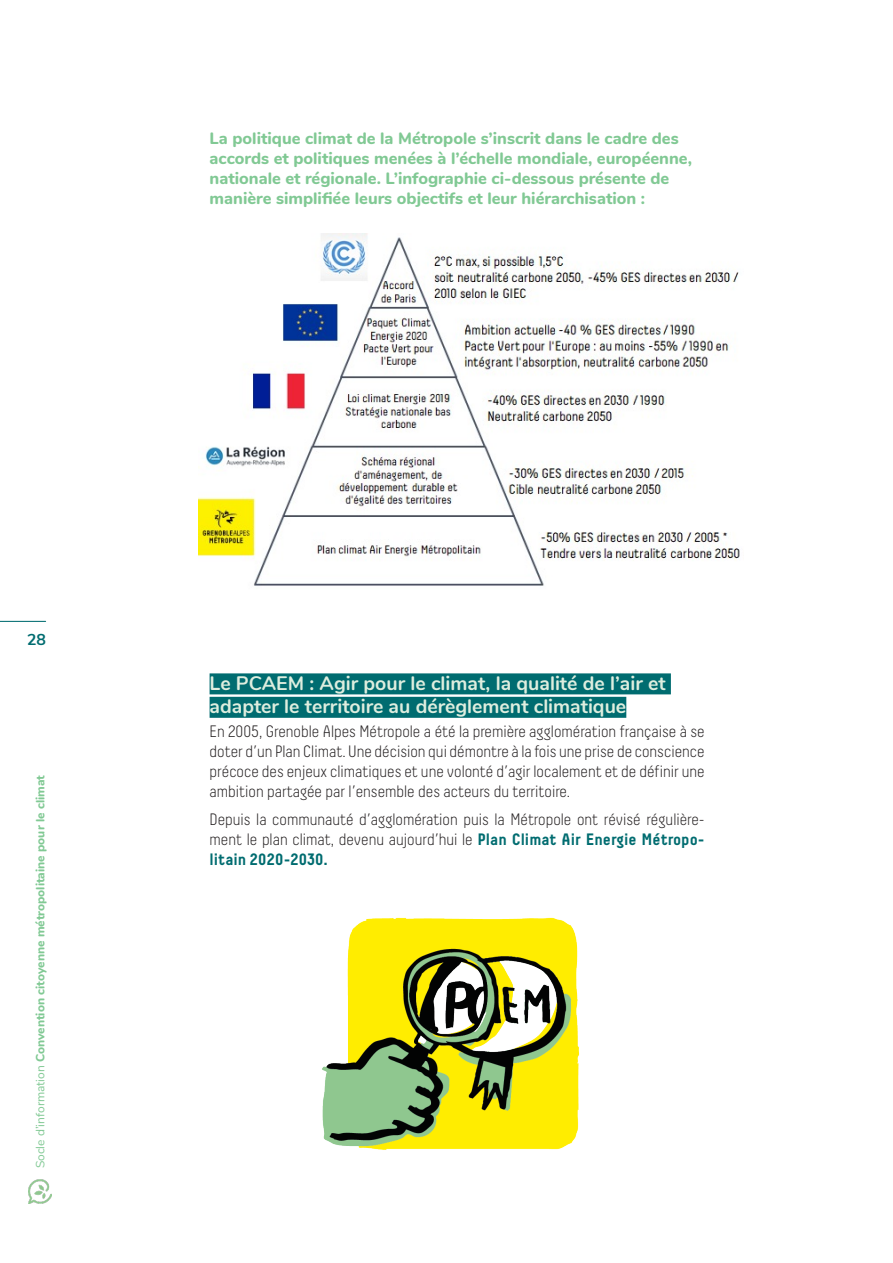
<style>
.page{position:relative;width:893px;height:1263px;background:#fff}
.page>*{position:absolute;margin:0;border:0;box-sizing:border-box;transform-origin:0 0}
.titre_03{font:700 19.5px/23.4px "Nunito";color:#deeedf}
.Texte_courant{font:300 16.5px/19.8px "Decima";color:#231f20;text-align:justify}
.intro{font:800 16.5px/19.8px "Nunito";color:#81c994}
.t1{font:700 15.75px "Nunito";color:#006c70}
.t2{font:800 12px "Nunito";color:#81c994}
.s1{font-weight:400}
.s2{font-weight:700;color:#006c70}
</style>
<div class="page">
<img style="left:322px;top:917px;width:258px;height:233px">
<img style="left:199px;top:234px;width:541px;height:352px">
<div style="left:210px;top:673px;width:461px;height:21px;background:#006c70"></div>
<div style="left:210px;top:697px;width:416px;height:21px;background:#006c70"></div>
<hr style="left:0;top:621px;width:46px;height:1px;background:#006c70">
<img style="left:28px;top:1179px;width:23px;height:24px">
<p class="intro" style="left:210px;top:128px;width:484px">La politique climat de la Métropole s’inscrit dans le cadre des accords et politiques menées à l’échelle mondiale, européenne, nationale et régionale. L’infographie ci-dessous présente de manière simplifiée leurs objectifs et leur hiérarchisation :</p>
<p class="t1" style="left:27px;top:628px;width:20px">28</p>
<p class="t2" style="left:31px;top:1168px;width:395px;rotate:-90deg"><span class="s1">Socle d’information</span> Convention citoyenne métropolitaine pour le climat</p>
<p class="titre_03" style="left:210px;top:670px;width:458px">Le PCAEM : Agir pour le climat, la qualité de l’air et adapter le territoire au dérèglement climatique</p>
<p class="Texte_courant" style="left:210px;top:722px;width:497px">En 2005, Grenoble Alpes Métropole a été la première agglomération française à se doter d’un Plan Climat. Une décision qui démontre à la fois une prise de conscience précoce des enjeux climatiques et une volonté d’agir localement et de définir une ambition partagée par l’ensemble des acteurs du territoire.</p>
<p class="Texte_courant" style="left:210px;top:809px;width:497px">Depuis la communauté d’agglomération puis la Métropole ont révisé régulière&shy;ment le plan climat, devenu aujourd’hui le <span class="s2">Plan Climat Air Energie Métropo&shy;litain 2020-2030.</span></p>
</div>
